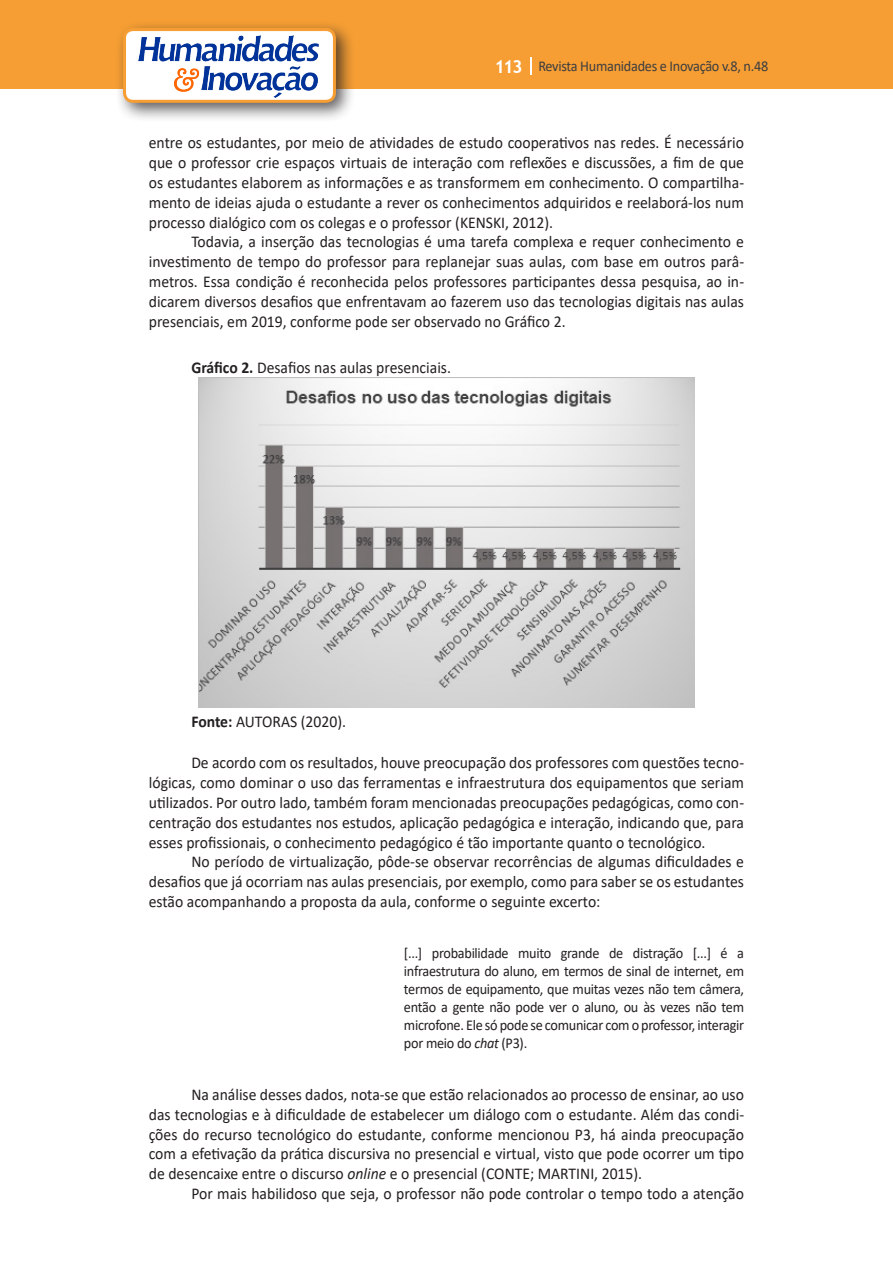
<style>
.page{position:relative;width:893px;height:1263px;background:#fff}
.page>*{position:absolute;margin:0;border:0;box-sizing:border-box;transform-origin:0 0}
.Texto{font:16.5px/19.8px "Calibri";color:#231f20;text-align:justify;scale:.95 1}
.citacao{font:15px/18px "Calibri";letter-spacing:-.02em;color:#231f20;text-align:justify;scale:.95 1}
.t1{font:15px "Calibri";letter-spacing:-.02em;color:#3e3e3f;scale:.95 1}
.s1{font-family:"Trebuchet MS";font-weight:700;font-size:18px;color:#fff}
.s2{font-weight:700}
.s3{font-style:italic}
</style>
<div class="page">
<div style="left:0;top:0;width:893px;height:88px;background:#f69e34"></div>
<svg style="left:530px;top:57px;width:2px;height:18px"></svg>
<div style="left:115px;top:20px;width:241px;height:103px;background:#231f20;opacity:.75"></div>
<div style="left:125px;top:30px;width:209px;height:71px;background:#fff;border-radius:9px"></div>
<img style="left:138px;top:35px;width:181px;height:62px">
<div style="left:123px;top:28px;width:213px;height:75px;border:3px solid #f69e34;border-radius:9px"></div>
<img style="left:198px;top:377px;width:497px;height:330px">
<p class="t1" style="left:495px;top:56px;width:290px"><span class="s1">113</span> Revista Humanidades e Inovação v.8, n.48</p>
<p class="Texto" style="left:149px;top:133px;width:628px">entre os estudantes, por meio de atividades de estudo cooperativos nas redes. É necessário que o professor crie espaços virtuais de interação com reflexões e discussões, a fim de que os estudantes elaborem as informações e as transformem em conhecimento. O compartilha&shy;mento de ideias ajuda o estudante a rever os conhecimentos adquiridos e reelaborá-los num processo dialógico com os colegas e o professor (KENSKI, 2012).</p>
<p class="Texto" style="left:149px;top:232px;width:628px;text-indent:43px">Todavia, a inserção das tecnologias é uma tarefa complexa e requer conhecimento e investimento de tempo do professor para replanejar suas aulas, com base em outros parâ&shy;metros. Essa condição é reconhecida pelos professores participantes dessa pesquisa, ao in&shy;dicarem diversos desafios que enfrentavam ao fazerem uso das tecnologias digitais nas aulas presenciais, em 2019, conforme pode ser observado no Gráfico 2.</p>
<p class="Texto" style="left:191px;top:358px;width:275px"><span class="s2">Gráfico 2.</span> Desafios nas aulas presenciais.</p>
<p class="Texto" style="left:191px;top:711px;width:164px"><span class="s2">Fonte:</span> AUTORAS (2020).</p>
<p class="Texto" style="left:149px;top:753px;width:628px;text-indent:43px">De acordo com os resultados, houve preocupação dos professores com questões tecno&shy;lógicas, como dominar o uso das ferramentas e infraestrutura dos equipamentos que seriam utilizados. Por outro lado, também foram mencionadas preocupações pedagógicas, como con&shy;centração dos estudantes nos estudos, aplicação pedagógica e interação, indicando que, para esses profissionais, o conhecimento pedagógico é tão importante quanto o tecnológico.</p>
<p class="Texto" style="left:149px;top:852px;width:628px;text-indent:43px">No período de virtualização, pôde-se observar recorrências de algumas dificuldades e desafios que já ocorriam nas aulas presenciais, por exemplo, como para saber se os estudantes estão acompanhando a proposta da aula, conforme o seguinte excerto:</p>
<p class="citacao" style="left:404px;top:943px;width:360px">[...] probabilidade muito grande de distração [...] é a infraestrutura do aluno, em termos de sinal de internet, em termos de equipamento, que muitas vezes não tem câmera, então a gente não pode ver o aluno, ou às vezes não tem microfone. Ele só pode se comunicar com o professor, interagir por meio do <span class="s3">chat</span> (P3).</p>
<p class="Texto" style="left:149px;top:1084px;width:628px;text-indent:43px">Na análise desses dados, nota-se que estão relacionados ao processo de ensinar, ao uso das tecnologias e à dificuldade de estabelecer um diálogo com o estudante. Além das condi&shy;ções do recurso tecnológico do estudante, conforme mencionou P3, há ainda preocupação com a efetivação da prática discursiva no presencial e virtual, visto que pode ocorrer um tipo de desencaixe entre o discurso <span class="s3">online</span> e o presencial (CONTE; MARTINI, 2015).</p>
<p class="Texto" style="left:191px;top:1183px;width:583px">Por mais habilidoso que seja, o professor não pode controlar o tempo todo a atenção</p>
</div>
